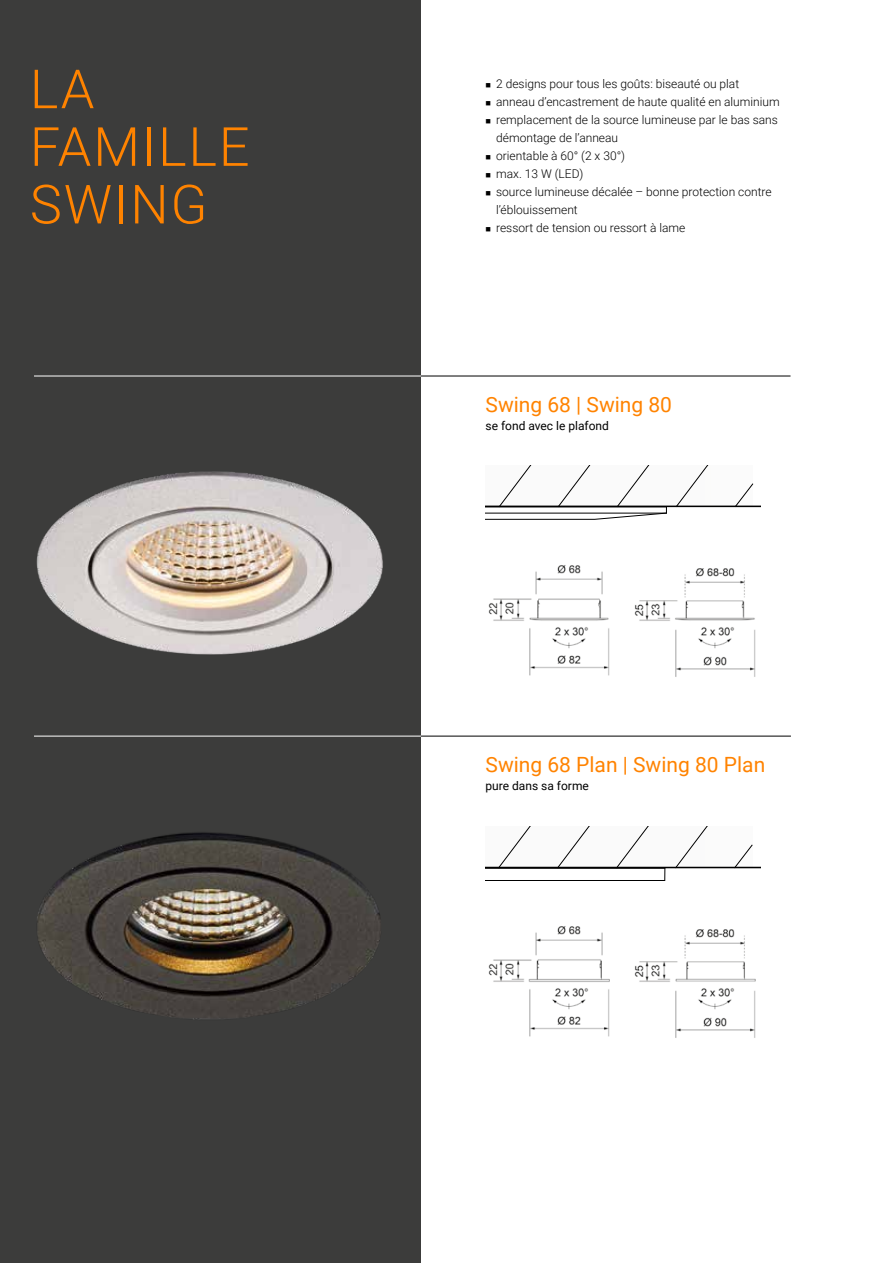
<style>
.page{position:relative;width:893px;height:1263px;background:#fff}
.page>*{position:absolute;margin:0;border:0;box-sizing:border-box;transform-origin:0 0}
.t1{font:300 54px/57.6px "Roboto";letter-spacing:.035em;color:#ff8300}
.t2{font:21px "Roboto";color:#ff8300}
.t3{font:300 12px/18px "Roboto";color:#000}
.t4{font:12px "Roboto";color:#000}
</style>
<div class="page">
<div style="left:0;top:0;width:421px;height:1263px;background:#3c3c3b"></div>
<img style="left:37px;top:832px;width:344px;height:188px">
<img style="left:36px;top:471px;width:347px;height:184px">
<hr style="left:34px;top:376px;width:387px;height:1px;background:#fff">
<hr style="left:34px;top:736px;width:387px;height:1px;background:#fff">
<img style="left:488px;top:565px;width:122px;height:111px">
<img style="left:488px;top:926px;width:122px;height:111px">
<img style="left:634px;top:568px;width:122px;height:109px">
<img style="left:634px;top:929px;width:122px;height:109px">
<hr style="left:486px;top:506px;width:274px;height:1px;background:#000">
<svg style="left:486px;top:465px;width:268px;height:55px"></svg>
<hr style="left:486px;top:880px;width:179px;height:1px;background:#000">
<hr style="left:486px;top:867px;width:274px;height:1px;background:#000">
<svg style="left:486px;top:826px;width:267px;height:54px"></svg>
<hr style="left:421px;top:376px;width:369px;height:1px;background:#000">
<hr style="left:421px;top:736px;width:370px;height:1px;background:#000">
<h1 class="t1" style="left:30px;top:58px;width:221px">LA<br>FAMILLE<br>SWING</h1>
<p class="t3" style="left:496px;top:74px;width:285px">2 designs pour tous les goûts: biseauté ou plat anneau d’encastrement de haute qualité en aluminium remplacement de la source lumineuse par le bas sans démontage de l’anneau<br>orientable à 60° (2 x 30°)<br>max. 13 W (LED)<br>source lumineuse décalée – bonne protection contre l’éblouissement<br>ressort de tension ou ressort à lame</p>
<h2 class="t2" style="left:486px;top:390px;width:188px">Swing 68 | Swing 80</h2>
<p class="t4" style="left:486px;top:417px;width:125px">se fond avec le plafond</p>
<h2 class="t2" style="left:486px;top:750px;width:281px">Swing 68 Plan | Swing 80 Plan</h2>
<p class="t4" style="left:486px;top:777px;width:105px">pure dans sa forme</p>
</div>
